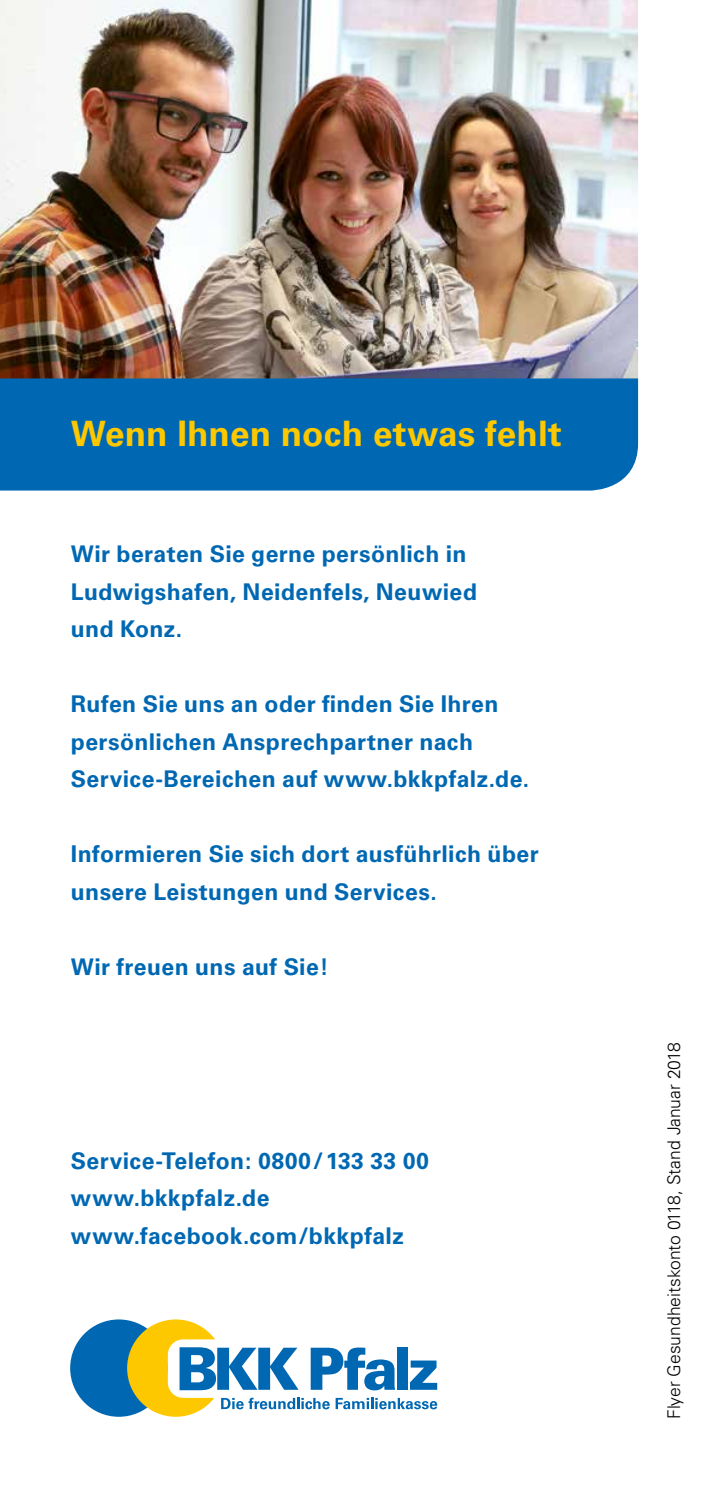
<style>
.page{position:relative;width:709px;height:1489px;background:#fff}
.page>*{position:absolute;margin:0;border:0;box-sizing:border-box;transform-origin:0 0}
.t1{font:700 35px "Univers";letter-spacing:.005em;color:#fec800}
.t2{font:700 23px/37.5px "Univers";letter-spacing:.02em;color:#0068b3}
.t3{font:300 17.5px "Univers";color:#000}
</style>
<div class="page">
<img style="left:0;top:0;width:638px;height:378px">
<div style="left:70px;top:1319px;width:97px;height:97px;background:#0068b3;border-radius:50%"></div>
<svg style="left:127px;top:1319px;width:310px;height:97px"></svg>
<div style="left:0;top:378px;width:638px;height:112px;background:#0068b3"></div>
<h1 class="t1" style="left:71px;top:413px;width:492px">Wenn Ihnen noch etwas fehlt</h1>
<p class="t2" style="left:71px;top:535px;width:407px">Wir beraten Sie gerne persönlich in<br>Ludwigshafen, Neidenfels, Neuwied und Konz.</p>
<p class="t2" style="left:71px;top:685px;width:460px">Rufen Sie uns an oder finden Sie Ihren persönlichen Ansprechpartner nach<br>Service-Bereichen auf www.bkkpfalz.de.</p>
<p class="t2" style="left:71px;top:835px;width:469px">Informieren Sie sich dort ausführlich über unsere Leistungen und Services.</p>
<p class="t2" style="left:71px;top:948px;width:259px">Wir freuen uns auf Sie!</p>
<p class="t2" style="left:71px;top:1141px;width:359px">Service-Telefon: 0800/133 33 00 www.bkkpfalz.de www.facebook.com/bkkpfalz</p>
<p class="t3" style="left:663px;top:1418px;width:378px;rotate:-90deg">Flyer Gesundheitskonto 0118, Stand Januar 2018</p>
</div>
